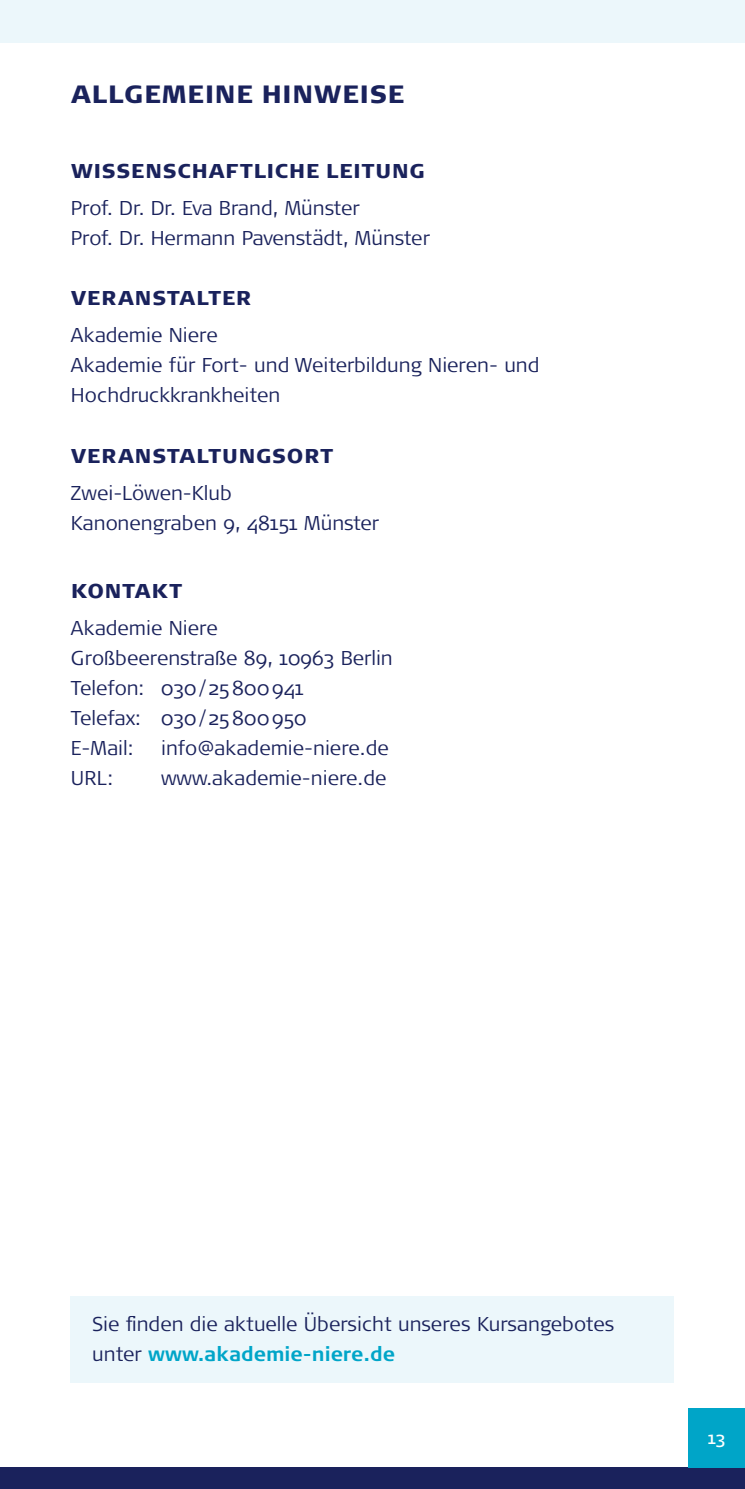
<style>
.page{position:relative;width:745px;height:1489px;background:#fff}
.page>*{position:absolute;margin:0;border:0;box-sizing:border-box;transform-origin:0 0}
.t1{font:900 25px "Signa Pro";letter-spacing:.04em;color:#1a225c}
.t2{font:300 20px/30px "Signa Pro";color:#1a225c}
.t3{font:900 20px "Signa Pro";letter-spacing:.045em;color:#1a225c}
.t4{font:17.5px "Signa Pro";color:#fff}
.s1{font-weight:700;color:#00a5c8}
</style>
<div class="page">
<div style="left:0;top:1467px;width:744px;height:21px;background:#1a225c"></div>
<div style="left:0;top:0;width:744px;height:43px;background:#ecf7fb"></div>
<div style="left:687px;top:1407px;width:57px;height:60px;background:#00a5c8"></div>
<div style="left:71px;top:1295px;width:602px;height:87px;background:#ecf7fb"></div>
<p class="t1" style="left:71px;top:77px;width:335px">ALLGEMEINE HINWEISE</p>
<p class="t3" style="left:71px;top:157px;width:355px">WISSENSCHAFTLICHE LEITUNG</p>
<p class="t2" style="left:71px;top:192px;width:360px">Prof. Dr. Dr. Eva Brand, Münster<br>Prof. Dr. Hermann Pavenstädt, Münster</p>
<p class="t3" style="left:71px;top:284px;width:182px">VERANSTALTER</p>
<p class="t2" style="left:71px;top:319px;width:470px">Akademie Niere<br>Akademie für Fort- und Weiterbildung Nieren- und<br>Hochdruckkrankheiten</p>
<p class="t3" style="left:71px;top:442px;width:263px">VERANSTALTUNGSORT</p>
<p class="t2" style="left:71px;top:477px;width:310px">Zwei-Löwen-Klub<br>Kanonengraben 9, 48151 Münster</p>
<p class="t3" style="left:71px;top:577px;width:113px">KONTAKT</p>
<p class="t2" style="left:71px;top:612px;width:323px">Akademie Niere<br>Großbeerenstraße 89, 10963 Berlin<br>Telefon: 030/25800941<br>Telefax: 030/25800950<br>E-Mail:</p>
<p class="t2" style="left:161px;top:732px;width:229px">info@akademie-niere.de</p>
<p class="t2" style="left:71px;top:762px;width:44px">URL:</p>
<p class="t2" style="left:161px;top:762px;width:227px">www.akademie-niere.de</p>
<p class="t2" style="left:92px;top:1308px;width:523px">Sie finden die aktuelle Übersicht unseres Kursangebotes unter <span class="s1">www.akademie-niere.de</span></p>
<p class="t4" style="left:707px;top:1425px;width:19px">13</p>
</div>
